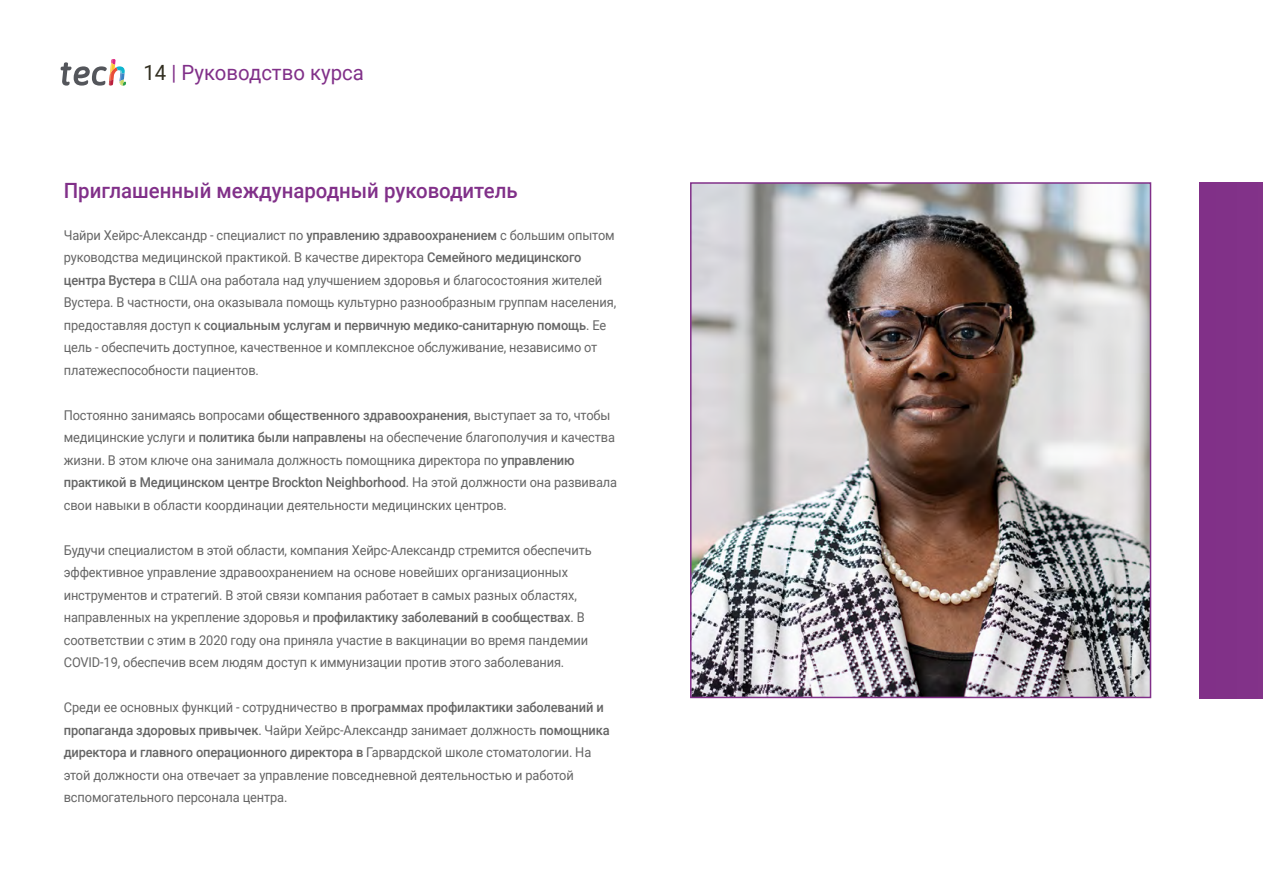
<style>
.page{position:relative;width:1263px;height:893px;background:#fff}
.page>*{position:absolute;margin:0;border:0;box-sizing:border-box;transform-origin:0 0}
.t1{font:500 21px "Roboto";color:#813089}
.t2{font:21px "Roboto";color:#813089}
.t3{font:13.5px/22.5px "Roboto";letter-spacing:-.01em;color:#656565;scale:.95 1}
.s1{color:#312e20}
.s2{font-weight:500}
</style>
<div class="page">
<svg style="left:61px;top:59px;width:65px;height:27px"></svg>
<div style="left:1199px;top:182px;width:64px;height:516px;background:#813188"></div>
<img style="left:693px;top:185px;width:455px;height:510px">
<div style="left:690px;top:182px;width:461px;height:516px;border:2px solid #813089"></div>
<h1 class="t2" style="left:144px;top:57px;width:222px"><span class="s1">14</span> | Руководство курса</h1>
<h1 class="t1" style="left:64px;top:176px;width:455px">Приглашенный международный руководитель</h1>
<p class="t3" style="left:64px;top:223px;width:583px">Чайри Хейрс-Александр - специалист по <span class="s2">управлению здравоохранением</span> с большим опытом руководства медицинской практикой. В качестве директора <span class="s2">Семейного медицинского центра Вустера</span> в США она работала над улучшением здоровья и благосостояния жителей Вустера. В частности, она оказывала помощь культурно разнообразным группам населения, предоставляя доступ к <span class="s2">социальным услугам и первичную медико-санитарную помощь</span>. Ее цель - обеспечить доступное, качественное и комплексное обслуживание, независимо от платежеспособности пациентов.</p>
<p class="t3" style="left:64px;top:403px;width:584px">Постоянно занимаясь вопросами <span class="s2">общественного здравоохранения</span>, выступает за то, чтобы медицинские услуги и <span class="s2">политика были направлены</span> на обеспечение благополучия и качества жизни. В этом ключе она занимала должность помощника директора по <span class="s2">управлению практикой в Медицинском центре Brockton Neighborhood</span>. На этой должности она развивала свои навыки в области координации деятельности медицинских центров.</p>
<p class="t3" style="left:64px;top:538px;width:557px">Будучи специалистом в этой области, компания Хейрс-Александр стремится обеспечить эффективное управление здравоохранением на основе новейших организационных инструментов и стратегий. В этой связи компания работает в самых разных областях, направленных на укрепление здоровья и <span class="s2">профилактику заболеваний в сообществах</span>. В соответствии с этим в 2020 году она приняла участие в вакцинации во время пандемии COVID-19, обеспечив всем людям доступ к иммунизации против этого заболевания.</p>
<p class="t3" style="left:64px;top:696px;width:576px">Среди ее основных функций - сотрудничество в <span class="s2">программах профилактики заболеваний и пропаганда здоровых привычек</span>. Чайри Хейрс-Александр занимает должность <span class="s2">помощника директора и главного операционного директора в</span> Гарвардской школе стоматологии. На этой должности она отвечает за управление повседневной деятельностью и работой вспомогательного персонала центра.</p>
</div>
